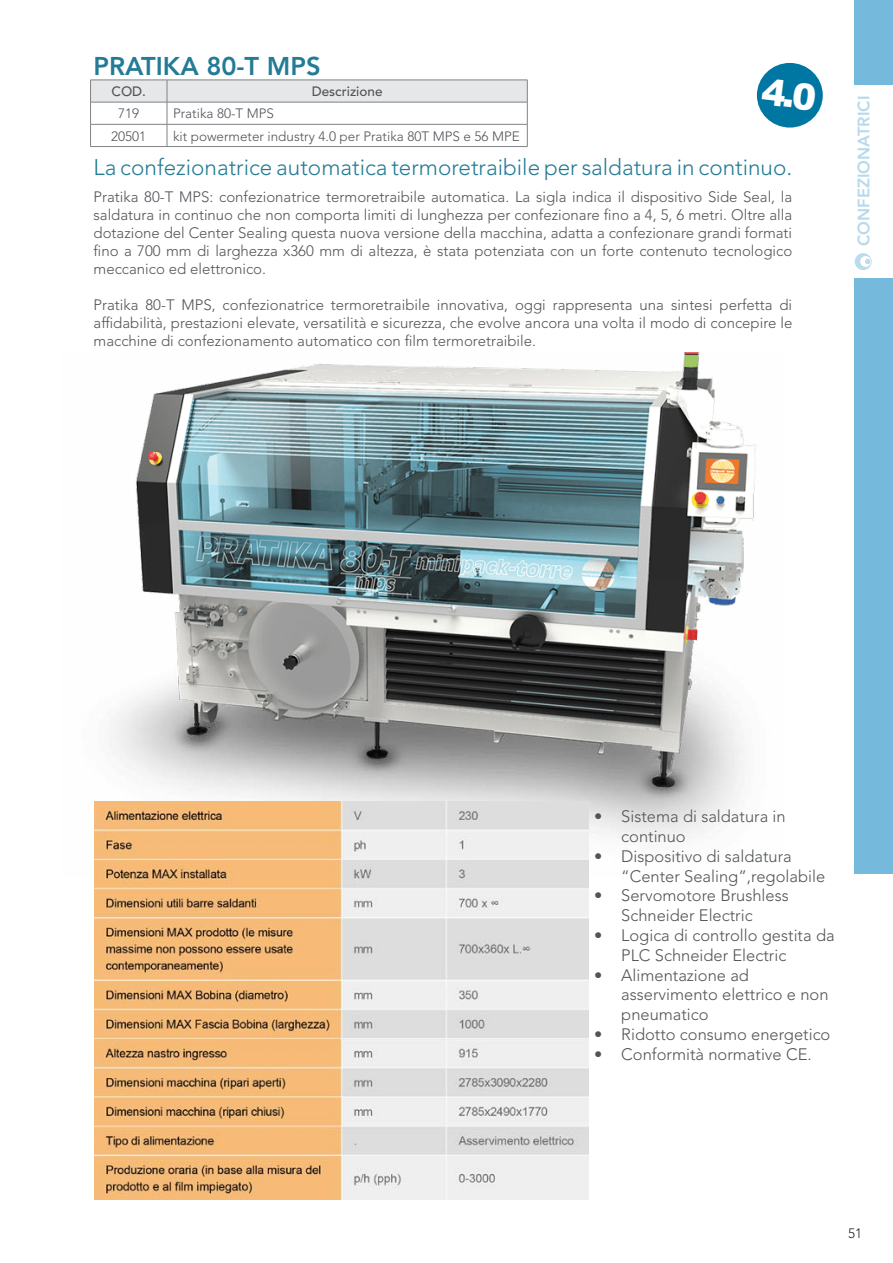
<style>
.page{position:relative;width:893px;height:1263px;background:#fff}
.page>*{position:absolute;margin:0;border:0;box-sizing:border-box;transform-origin:0 0}
.t1{font:800 25.5px "Avenir LT Std";color:#237b95}
.t2{font:300 22.5px "Avenir LT Std";color:#237b95}
.t3{font:300 16.5px/19.8px "Avenir LT Std";color:#515458}
.t4{font:800 16.5px "Avenir LT Std";color:#b8d9ec}
.t5{font:300 15px/18px "Avenir LT Std";color:#515458;text-align:justify}
.t6{font:300 13.5px "Avenir LT Std";color:#515458}
.t7{font:500 13.5px "Avenir LT Std";color:#515458}
.t8{font:300 13.5px "Avenir LT Std";color:#231f20}
</style>
<div class="page">
<div style="left:855px;top:278px;width:38px;height:595px;background:#75b9dc"></div>
<div style="left:855px;top:0;width:38px;height:85px;background:#75b9dc"></div>
<svg style="left:855px;top:253px;width:17px;height:17px"></svg>
<img style="left:94px;top:353px;width:662px;height:523px">
<img style="left:95px;top:801px;width:494px;height:398px">
<svg style="left:90px;top:80px;width:438px;height:66px"></svg>
<hr style="left:90px;top:146px;width:77px;height:1px;background:#808285">
<hr style="left:167px;top:146px;width:360px;height:1px;background:#808285">
<div style="left:757px;top:63px;width:66px;height:65px;background:#0076a3;border-radius:50%"></div>
<p class="t1" style="left:94px;top:51px;width:229px">PRATIKA 80-T MPS</p>
<p class="t7" style="left:112px;top:84px;width:36px">COD.</p>
<p class="t7" style="left:312px;top:84px;width:72px">Descrizione</p>
<p class="t6" style="left:118px;top:106px;width:23px">719</p>
<p class="t6" style="left:173px;top:106px;width:103px">Pratika 80-T MPS</p>
<p class="t6" style="left:111px;top:128px;width:37px">20501</p>
<p class="t6" style="left:173px;top:128px;width:348px">kit powermeter industry 4.0 per Pratika 80T MPS e 56 MPE</p>
<p class="t2" style="left:94px;top:154px;width:700px">La confezionatrice automatica termoretraibile per saldatura in continuo.</p>
<p class="t5" style="left:94px;top:188px;width:700px">Pratika 80-T MPS: confezionatrice termoretraibile automatica. La sigla indica il dispositivo Side Seal, la saldatura in continuo che non comporta limiti di lunghezza per confezionare fino a 4, 5, 6 metri. Oltre alla dotazione del Center Sealing questa nuova versione della macchina, adatta a confezionare grandi formati fino a 700 mm di larghezza x360 mm di altezza, è stata potenziata con un forte contenuto tecnologico meccanico ed elettronico.</p>
<p class="t5" style="left:94px;top:296px;width:700px">Pratika 80-T MPS, confezionatrice termoretraibile innovativa, oggi rappresenta una sintesi perfetta di affidabilità, prestazioni elevate, versatilità e sicurezza, che evolve ancora una volta il modo di concepire le macchine di confezionamento automatico con film termoretraibile.</p>
<p class="t4" style="left:854px;top:246px;width:152px;rotate:-90deg">CONFEZIONATRICI</p>
<p class="t3" style="left:621px;top:807px;width:166px;text-indent:-27px">• Sistema di saldatura in continuo</p>
<p class="t3" style="left:621px;top:846px;width:205px;text-indent:-27px">• Dispositivo di saldatura “Center Sealing”,regolabile</p>
<p class="t3" style="left:594px;top:886px;width:196px;text-align:center">• Servomotore Brushless<br>Schneider Electric</p>
<p class="t3" style="left:621px;top:925px;width:215px;text-indent:-27px">• Logica di controllo gestita da<br>PLC Schneider Electric</p>
<p class="t3" style="left:621px;top:965px;width:209px;text-indent:-27px">• Alimentazione ad asservimento elettrico e non pneumatico</p>
<p class="t3" style="left:594px;top:1024px;width:238px">• Ridotto consumo energetico</p>
<p class="t3" style="left:594px;top:1044px;width:219px">• Conformità normative CE.</p>
<p class="t8" style="left:848px;top:1225px;width:16px">51</p>
</div>
